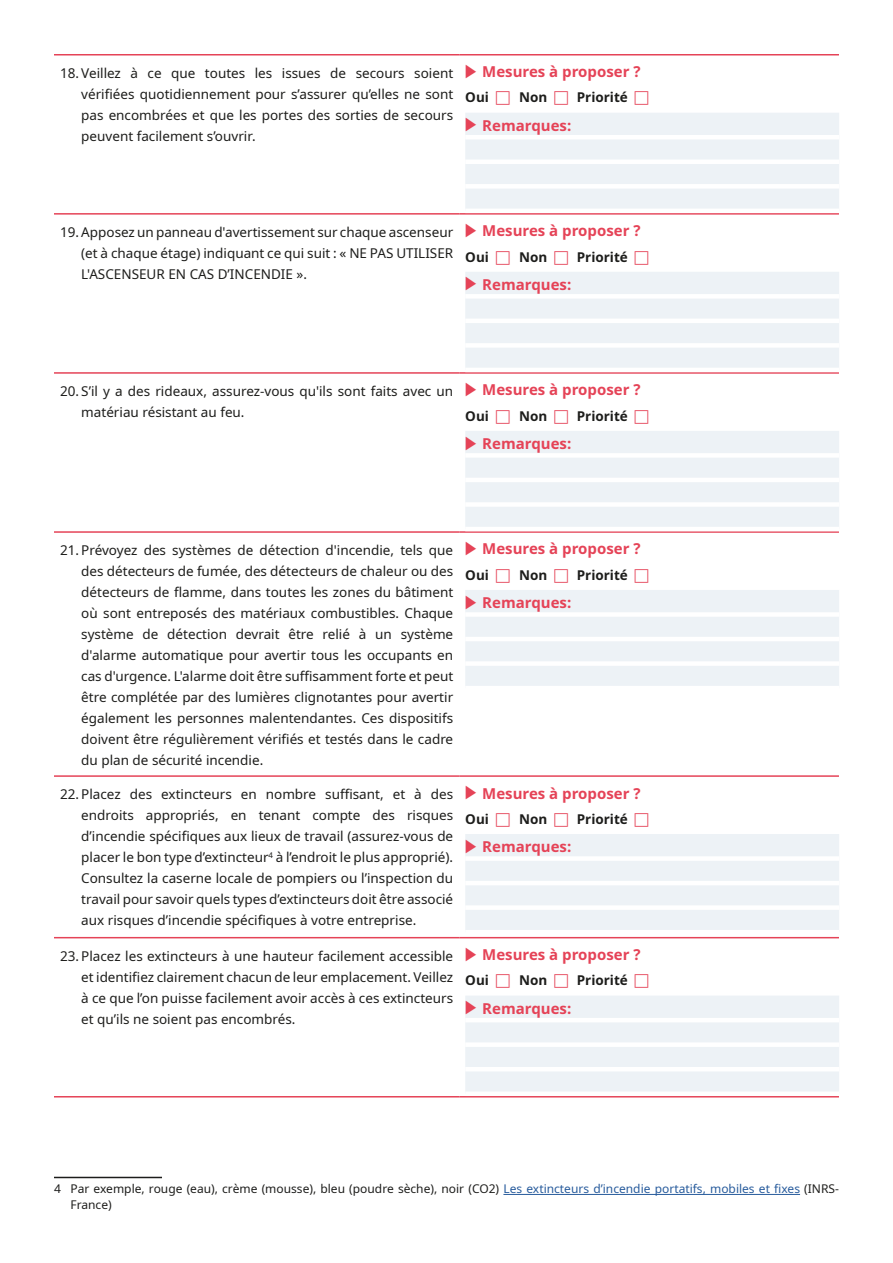
<style>
.page{position:relative;width:893px;height:1263px;background:#fff}
.page>*{position:absolute;margin:0;border:0;box-sizing:border-box;transform-origin:0 0}
.t1{font:700 15px "Noto Sans";color:#e54357}
.t2{font:13.5px/21px "Noto Sans";color:#1d1d1b;text-align:justify}
.t3{font:700 13.5px "Noto Sans";color:#1d1d1b}
.t4{font:12px/15.8px "Noto Sans";color:#1d1d1b}
.s1{font-family:"Arrows 1";font-weight:400}
.s2{color:#275b9c}
</style>
<div class="page">
<hr style="left:54px;top:54px;width:405px;height:2px;background:#e54357">
<hr style="left:459px;top:54px;width:380px;height:2px;background:#e54357">
<hr style="left:54px;top:213px;width:405px;height:2px;background:#e54357">
<hr style="left:459px;top:213px;width:380px;height:2px;background:#e54357">
<hr style="left:54px;top:372px;width:405px;height:2px;background:#e54357">
<hr style="left:459px;top:372px;width:380px;height:2px;background:#e54357">
<hr style="left:54px;top:531px;width:405px;height:2px;background:#e54357">
<hr style="left:459px;top:531px;width:380px;height:2px;background:#e54357">
<hr style="left:54px;top:775px;width:405px;height:2px;background:#e54357">
<hr style="left:459px;top:775px;width:380px;height:2px;background:#e54357">
<hr style="left:54px;top:937px;width:405px;height:1px;background:#e54357">
<hr style="left:459px;top:937px;width:380px;height:1px;background:#e54357">
<hr style="left:54px;top:1096px;width:405px;height:1px;background:#e54357">
<hr style="left:459px;top:1096px;width:380px;height:1px;background:#e54357">
<div style="left:465px;top:113px;width:374px;height:96px;background:#edf2f6"></div>
<hr style="left:465px;top:135px;width:374px;height:4px;background:#fff">
<div style="left:465px;top:184px;width:374px;height:5px;background:#fff"></div>
<div style="left:465px;top:159px;width:374px;height:5px;background:#fff"></div>
<div style="left:465px;top:272px;width:374px;height:96px;background:#edf2f6"></div>
<div style="left:465px;top:294px;width:374px;height:5px;background:#fff"></div>
<div style="left:465px;top:343px;width:374px;height:5px;background:#fff"></div>
<hr style="left:465px;top:319px;width:374px;height:4px;background:#fff">
<div style="left:465px;top:431px;width:374px;height:96px;background:#edf2f6"></div>
<div style="left:465px;top:453px;width:374px;height:5px;background:#fff"></div>
<div style="left:465px;top:502px;width:374px;height:5px;background:#fff"></div>
<hr style="left:465px;top:478px;width:374px;height:4px;background:#fff">
<div style="left:465px;top:590px;width:374px;height:96px;background:#edf2f6"></div>
<div style="left:465px;top:612px;width:374px;height:5px;background:#fff"></div>
<div style="left:465px;top:661px;width:374px;height:5px;background:#fff"></div>
<hr style="left:465px;top:637px;width:374px;height:4px;background:#fff">
<div style="left:465px;top:834px;width:374px;height:96px;background:#edf2f6"></div>
<div style="left:465px;top:856px;width:374px;height:5px;background:#fff"></div>
<div style="left:465px;top:905px;width:374px;height:5px;background:#fff"></div>
<hr style="left:465px;top:881px;width:374px;height:4px;background:#fff">
<div style="left:465px;top:996px;width:374px;height:95px;background:#edf2f6"></div>
<hr style="left:465px;top:1018px;width:374px;height:4px;background:#fff">
<hr style="left:465px;top:1067px;width:374px;height:4px;background:#fff">
<div style="left:465px;top:1042px;width:374px;height:5px;background:#fff"></div>
<hr style="left:54px;top:1177px;width:108px;height:1px;background:#1d1d1b">
<hr style="left:503px;top:1194px;width:297px;height:1px;background:#275b9c">
<p class="t2" style="left:81px;top:63px;width:373px;text-indent:-21px">18. Veillez à ce que toutes les issues de secours soient vérifiées quotidiennement pour s’assurer qu’elles ne sont pas encombrées et que les portes des sorties de secours peuvent facilement s’ouvrir.</p>
<p class="t1" style="left:465px;top:61px;width:177px"><span class="s1">8</span> Mesures à proposer ?</p>
<p class="t3" style="left:465px;top:88px;width:25px">Oui</p>
<p class="t3" style="left:519px;top:88px;width:30px">Non</p>
<p class="t3" style="left:577px;top:88px;width:53px">Priorité</p>
<p class="t1" style="left:465px;top:115px;width:108px"><span class="s1">8</span> Remarques:</p>
<p class="t2" style="left:81px;top:222px;width:373px;text-indent:-21px">19. Apposez un panneau d'avertissement sur chaque ascenseur (et à chaque étage) indiquant ce qui suit : « NE PAS UTILISER L'ASCENSEUR EN CAS D’INCENDIE ».</p>
<p class="t1" style="left:465px;top:220px;width:177px"><span class="s1">8</span> Mesures à proposer ?</p>
<p class="t3" style="left:465px;top:247px;width:25px">Oui</p>
<p class="t3" style="left:519px;top:247px;width:30px">Non</p>
<p class="t3" style="left:577px;top:247px;width:53px">Priorité</p>
<p class="t1" style="left:465px;top:274px;width:108px"><span class="s1">8</span> Remarques:</p>
<p class="t2" style="left:81px;top:381px;width:373px;text-indent:-21px">20. S’il y a des rideaux, assurez-vous qu'ils sont faits avec un matériau résistant au feu.</p>
<p class="t1" style="left:465px;top:379px;width:177px"><span class="s1">8</span> Mesures à proposer ?</p>
<p class="t3" style="left:465px;top:406px;width:25px">Oui</p>
<p class="t3" style="left:519px;top:406px;width:30px">Non</p>
<p class="t3" style="left:577px;top:406px;width:53px">Priorité</p>
<p class="t1" style="left:465px;top:433px;width:108px"><span class="s1">8</span> Remarques:</p>
<p class="t2" style="left:81px;top:540px;width:373px;text-indent:-21px">21. Prévoyez des systèmes de détection d'incendie, tels que des détecteurs de fumée, des détecteurs de chaleur ou des détecteurs de flamme, dans toutes les zones du bâtiment où sont entreposés des matériaux combustibles. Chaque système de détection devrait être relié à un système d'alarme automatique pour avertir tous les occupants en cas d'urgence. L'alarme doit être suffisamment forte et peut être complétée par des lumières clignotantes pour avertir également les personnes malentendantes. Ces dispositifs doivent être régulièrement vérifiés et testés dans le cadre du plan de sécurité incendie.</p>
<p class="t1" style="left:465px;top:538px;width:177px"><span class="s1">8</span> Mesures à proposer ?</p>
<p class="t3" style="left:465px;top:565px;width:25px">Oui</p>
<p class="t3" style="left:519px;top:565px;width:30px">Non</p>
<p class="t3" style="left:577px;top:565px;width:53px">Priorité</p>
<p class="t1" style="left:465px;top:592px;width:108px"><span class="s1">8</span> Remarques:</p>
<p class="t2" style="left:81px;top:784px;width:373px;text-indent:-21px">22. Placez des extincteurs en nombre suffisant, et à des endroits appropriés, en tenant compte des risques d’incendie spécifiques aux lieux de travail (assurez-vous de placer le bon type d’extincteur<sup>4</sup> à l’endroit le plus approprié).<br>Consultez la caserne locale de pompiers ou l’inspection du travail pour savoir quels types d’extincteurs doit être associé aux risques d’incendie spécifiques à votre entreprise.</p>
<p class="t1" style="left:465px;top:782px;width:177px"><span class="s1">8</span> Mesures à proposer ?</p>
<p class="t3" style="left:465px;top:809px;width:25px">Oui</p>
<p class="t3" style="left:519px;top:809px;width:30px">Non</p>
<p class="t3" style="left:577px;top:809px;width:53px">Priorité</p>
<p class="t1" style="left:465px;top:836px;width:108px"><span class="s1">8</span> Remarques:</p>
<p class="t2" style="left:81px;top:945px;width:373px;text-indent:-21px">23. Placez les extincteurs à une hauteur facilement accessible et identifiez clairement chacun de leur emplacement. Veillez à ce que l’on puisse facilement avoir accès à ces extincteurs et qu’ils ne soient pas encombrés.</p>
<p class="t1" style="left:465px;top:944px;width:177px"><span class="s1">8</span> Mesures à proposer ?</p>
<p class="t3" style="left:465px;top:971px;width:25px">Oui</p>
<p class="t3" style="left:519px;top:971px;width:30px">Non</p>
<p class="t3" style="left:577px;top:971px;width:53px">Priorité</p>
<p class="t1" style="left:465px;top:998px;width:108px"><span class="s1">8</span> Remarques:</p>
<p class="t4" style="left:70px;top:1181px;width:770px;text-indent:-16px">4 Par exemple, rouge (eau), crème (mousse), bleu (poudre sèche), noir (CO2) <span class="s2">Les extincteurs d’incendie portatifs, mobiles et fixes</span> (INRS-<br>France)</p>
</div>
